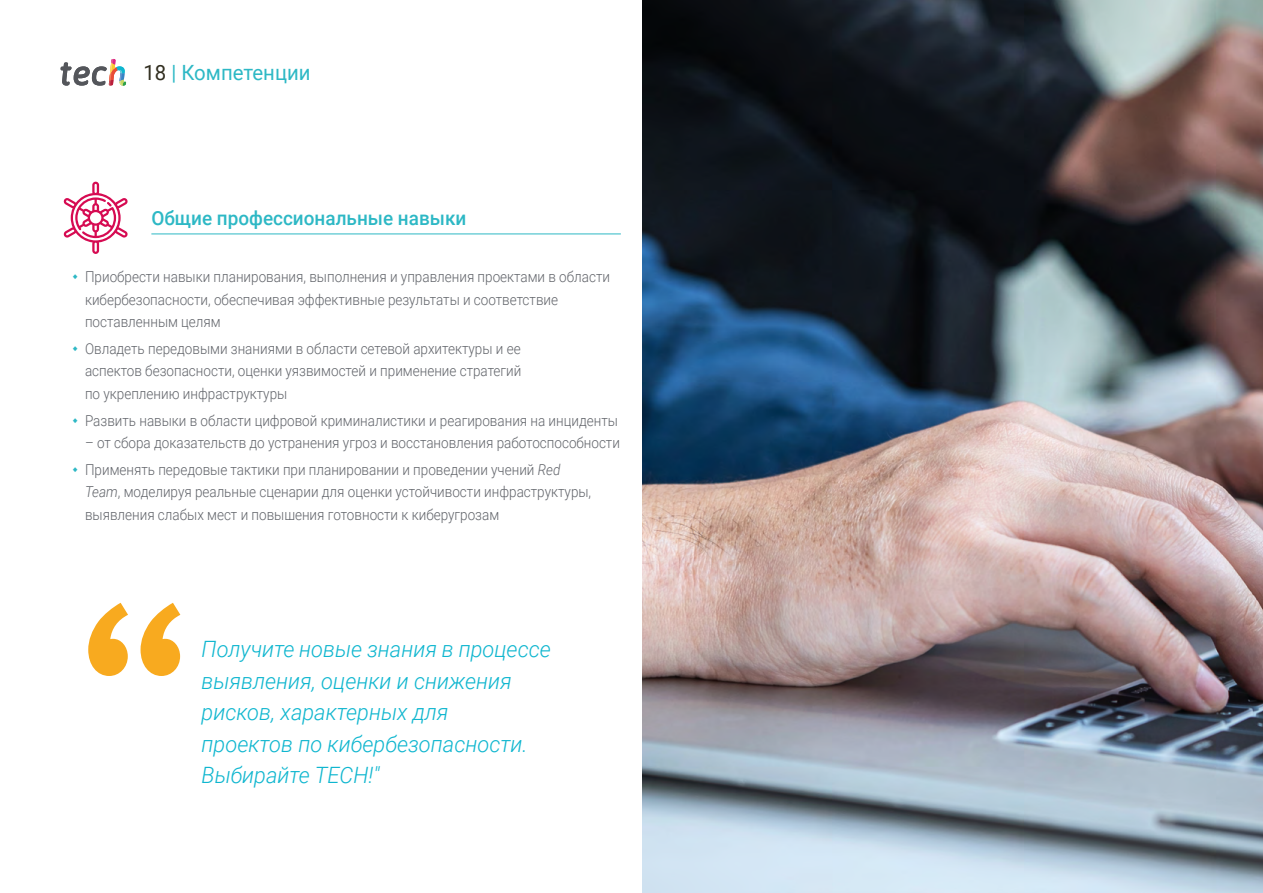
<style>
.page{position:relative;width:1263px;height:893px;background:#fff}
.page>*{position:absolute;margin:0;border:0;box-sizing:border-box;transform-origin:0 0}
.t1{font:italic 300 22.5px/31.5px "Roboto";color:#0fb6cf}
.t2{font:21px "Roboto";color:#2db8c5}
.t3{font:500 19.5px "Roboto";color:#2db8c5}
.t4{font:300 15px/22.5px "Roboto";color:#61646a;scale:.9 1}
.s1{color:#312e20}
.s2{font-style:italic}
</style>
<div class="page">
<hr style="left:151px;top:234px;width:470px;height:1px;background:#2db8c5">
<svg style="left:63px;top:182px;width:65px;height:72px"></svg>
<img style="left:642px;top:0;width:621px;height:893px">
<svg style="left:88px;top:603px;width:92px;height:73px"></svg>
<svg style="left:61px;top:59px;width:65px;height:27px"></svg>
<h2 class="t2" style="left:144px;top:57px;width:169px"><span class="s1">18</span> | Компетенции</h2>
<h3 class="t3" style="left:151px;top:205px;width:316px">Общие профессиональные навыки</h3>
<p class="t4" style="left:85px;top:265px;width:585px">Приобрести навыки планирования, выполнения и управления проектами в области кибербезопасности, обеспечивая эффективные результаты и соответствие поставленным целям</p>
<p class="t4" style="left:85px;top:337px;width:486px;text-align:justify">Овладеть передовыми знаниями в области сетевой архитектуры и ее аспектов безопасности, оценки уязвимостей и применение стратегий по укреплению инфраструктуры</p>
<p class="t4" style="left:85px;top:409px;width:594px">Развить навыки в области цифровой криминалистики и реагирования на инциденты</p>
<p class="t4" style="left:85px;top:429px;width:596px;line-height:26.7px">– от сбора доказательств до устранения угроз и восстановления работоспособности<br>Применять передовые тактики при планировании и проведении учений <span class="s2">Red</span></p>
<p class="t4" style="left:85px;top:480px;width:564px"><span class="s2">Team</span>, моделируя реальные сценарии для оценки устойчивости инфраструктуры, выявления слабых мест и повышения готовности к киберугрозам</p>
<h1 class="t1" style="left:202px;top:633px;width:351px">Получите новые знания в процессе выявления, оценки и снижения рисков, характерных для<br>проектов по кибербезопасности.<br>Выбирайте TECH!"</h1>
</div>
